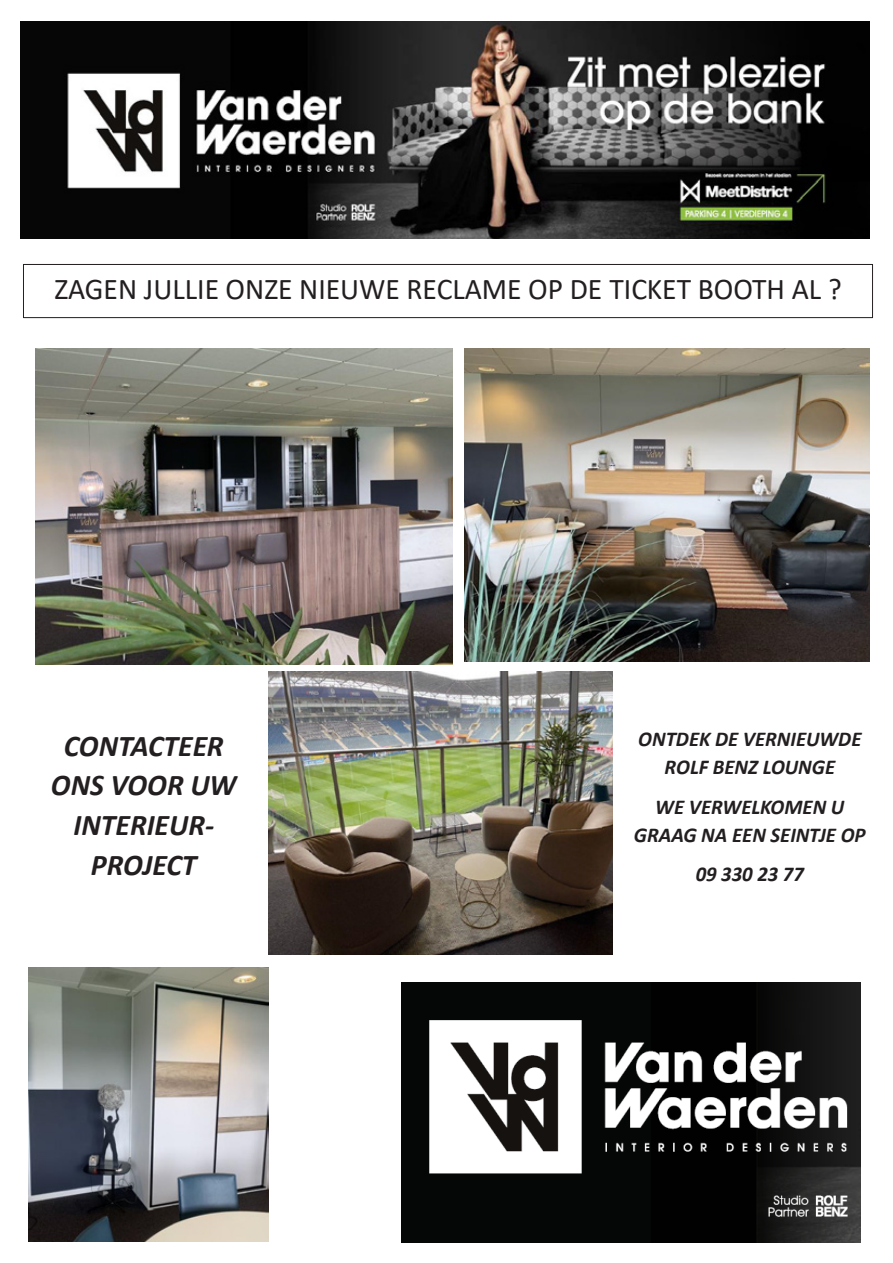
<style>
.page{position:relative;width:893px;height:1263px;background:#fff}
.page>*{position:absolute;margin:0;border:0;box-sizing:border-box;transform-origin:0 0}
.t1{font:30.15px "Calibri";color:#231f20}
.t2{font:italic 700 30.15px/39.6px "Calibri";color:#231f20;text-align:center}
.t3{font:italic 700 21.15px/27.6px "Calibri";color:#231f20;text-align:center}
</style>
<div class="page">
<img style="left:36px;top:348px;width:417px;height:316px">
<img style="left:464px;top:348px;width:405px;height:313px">
<img style="left:268px;top:672px;width:345px;height:282px">
<img style="left:21px;top:22px;width:848px;height:216px">
<img style="left:29px;top:968px;width:239px;height:273px">
<img style="left:401px;top:982px;width:459px;height:260px">
<div style="left:23px;top:264px;width:850px;height:54px;border:1px solid #231f20"></div>
<h1 class="t1" style="left:54px;top:268px;width:789px">ZAGEN JULLIE ONZE NIEUWE RECLAME OP DE TICKET BOOTH AL ?</h1>
<h1 class="t2" style="left:51px;top:725px;width:187px">CONTACTEER<br>ONS VOOR UW<br>INTERIEUR-<br>PROJECT</h1>
<p class="t3" style="left:638px;top:725px;width:225px">ONTDEK DE VERNIEUWDE<br>ROLF BENZ LOUNGE</p>
<p class="t3" style="left:634px;top:792px;width:233px">WE VERWELKOMEN U<br>GRAAG NA EEN SEINTJE OP</p>
<p class="t3" style="left:696px;top:860px;width:110px">09 330 23 77</p>
</div>
